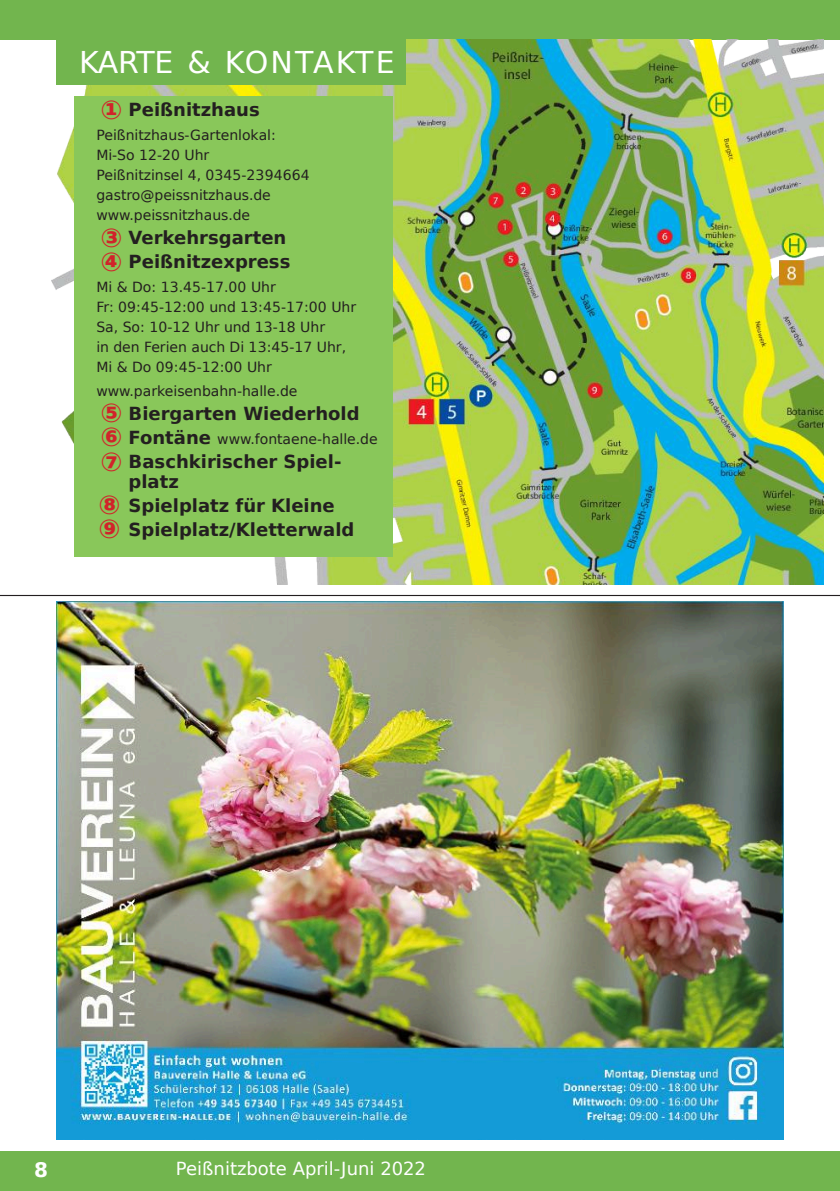
<style>
.page{position:relative;width:840px;height:1191px;background:#fff}
.page>*{position:absolute;margin:0;border:0;box-sizing:border-box;transform-origin:0 0}
.t1{font:30px "DejaVu Sans";letter-spacing:-.005em;color:#fff}
.t2{font:700 26px/23.8px "DejaVu Sans";color:#d1232a}
.t3{font:700 20px "DejaVu Sans";color:#fff}
.t4{font:700 18px/24px "DejaVu Sans";color:#231f20}
.t5{font:18px "DejaVu Sans";color:#fff}
.t6{font:14px/20px "DejaVu Sans";letter-spacing:-.005em;color:#231f20}
.s1{font-weight:700;font-size:18px}
</style>
<div class="page">
<div style="left:0;top:1151px;width:839px;height:40px;background:#72b54e"></div>
<div style="left:0;top:0;width:839px;height:40px;background:#72b54e"></div>
<img style="left:51px;top:40px;width:772px;height:544px">
<img style="left:57px;top:601px;width:725px;height:539px">
<div style="left:57px;top:39px;width:348px;height:46px;background:#72b54e"></div>
<hr style="left:0;top:595px;width:839px;height:1px;background:#231f20">
<div style="left:74px;top:96px;width:318px;height:461px;background:#89c75a"></div>
<h1 class="t1" style="left:79px;top:45px;width:317px">KARTE &amp; KONTAKTE</h1>
<p class="t4" style="left:128px;top:98px;width:133px">Peißnitzhaus</p>
<p class="t6" style="left:96px;top:125px;width:214px">Peißnitzhaus-Gartenlokal:<br>Mi-So 12-20 Uhr<br>Peißnitzinsel 4, 0345-2394664 gastro@peissnitzhaus.de www.peissnitzhaus.de</p>
<p class="t4" style="left:128px;top:226px;width:163px">Verkehrsgarten<br>Peißnitzexpress</p>
<p class="t6" style="left:96px;top:277px;width:261px">Mi &amp; Do: 13.45-17.00 Uhr<br>Fr: 09:45-12:00 und 13:45-17:00 Uhr<br>Sa, So: 10-12 Uhr und 13-18 Uhr<br>in den Ferien auch Di 13:45-17 Uhr,<br>Mi &amp; Do 09:45-12:00 Uhr</p>
<p class="t6" style="left:96px;top:381px;width:202px">www.parkeisenbahn-halle.de</p>
<p class="t4" style="left:128px;top:402px;width:232px">Biergarten Wiederhold</p>
<p class="t6" style="left:128px;top:429px;width:250px"><span class="s1">Fontäne</span> www.fontaene-halle.de</p>
<p class="t4" style="left:128px;top:452px;width:214px;line-height:20px">Baschkirischer Spiel&shy;platz</p>
<p class="t4" style="left:128px;top:494px;width:227px">Spielplatz für Kleine<br>Spielplatz/Kletterwald</p>
<h2 class="t2" style="left:100px;top:98px;width:23px">①</h2>
<h2 class="t2" style="left:100px;top:226px;width:23px">③<br>④</h2>
<h2 class="t2" style="left:100px;top:401px;width:23px;text-align:justify">⑤<br>⑥<br>⑦</h2>
<h2 class="t2" style="left:98px;top:493px;width:23px">⑧<br>⑨</h2>
<h3 class="t3" style="left:34px;top:1158px;width:15px">8</h3>
<p class="t5" style="left:176px;top:1158px;width:251px">Peißnitzbote April-Juni 2022</p>
</div>
